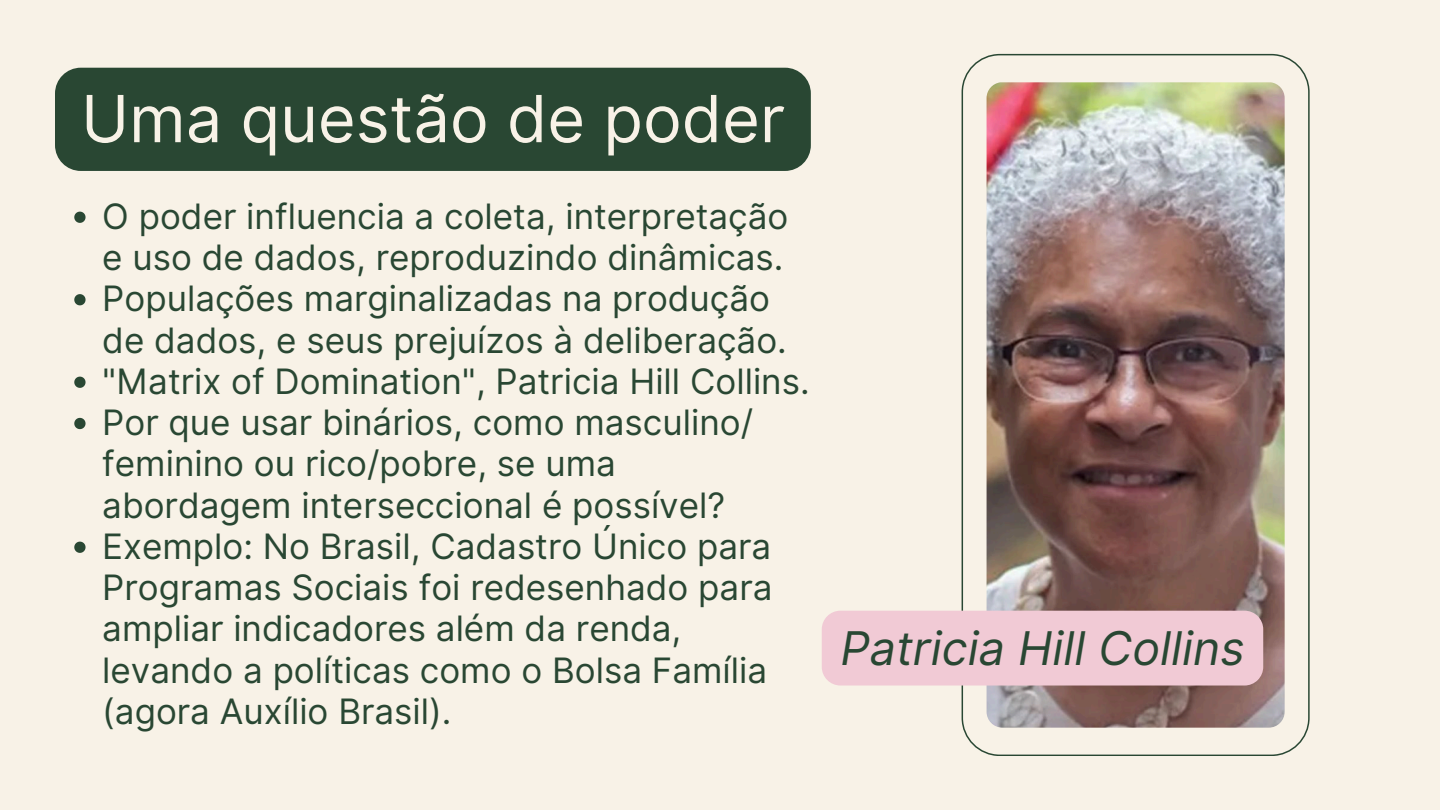
<style>
.page{position:relative;width:1440px;height:810px;background:#f8f2e7}
.page>*{position:absolute;margin:0;border:0;box-sizing:border-box;transform-origin:0 0}
.t1{font:65px "Inter";color:#f8f2e7}
.t2{font:italic 46.5px "Inter";color:#294733}
.t3{font:35px/41.2px "Inter";color:#294733}
</style>
<div class="page">
<svg style="left:962px;top:54px;width:348px;height:702px"></svg>
<img style="left:987px;top:82px;width:298px;height:646px">
<svg style="left:74px;top:212px;width:12px;height:11px"></svg>
<svg style="left:74px;top:294px;width:12px;height:11px"></svg>
<svg style="left:74px;top:377px;width:12px;height:11px"></svg>
<svg style="left:74px;top:418px;width:12px;height:11px"></svg>
<svg style="left:74px;top:542px;width:12px;height:11px"></svg>
<div style="left:822px;top:611px;width:441px;height:75px;background:#f1cad5"></div>
<div style="left:55px;top:68px;width:756px;height:103px;background:#294733;border-radius:26px"></div>
<h2 class="t1" style="left:81px;top:80px;width:705px">Uma questão de poder</h2>
<p class="t3" style="left:102px;top:196px;width:688px">O poder influencia a coleta, interpretação e uso de dados, reproduzindo dinâmicas.</p>
<p class="t3" style="left:102px;top:278px;width:686px">Populações marginalizadas na produção de dados, e seus prejuízos à deliberação.</p>
<p class="t3" style="left:102px;top:361px;width:709px">"Matrix of Domination", Patricia Hill Collins.</p>
<p class="t3" style="left:102px;top:402px;width:652px">Por que usar binários, como masculino/ feminino ou rico/pobre, se uma abordagem interseccional é possível?</p>
<p class="t3" style="left:102px;top:526px;width:672px">Exemplo: No Brasil, Cadastro Único para Programas Sociais foi redesenhado para ampliar indicadores além da renda, levando a políticas como o Bolsa Família (agora Auxílio Brasil).</p>
<p class="t2" style="left:840px;top:620px;width:406px">Patricia Hill Collins</p>
</div>
